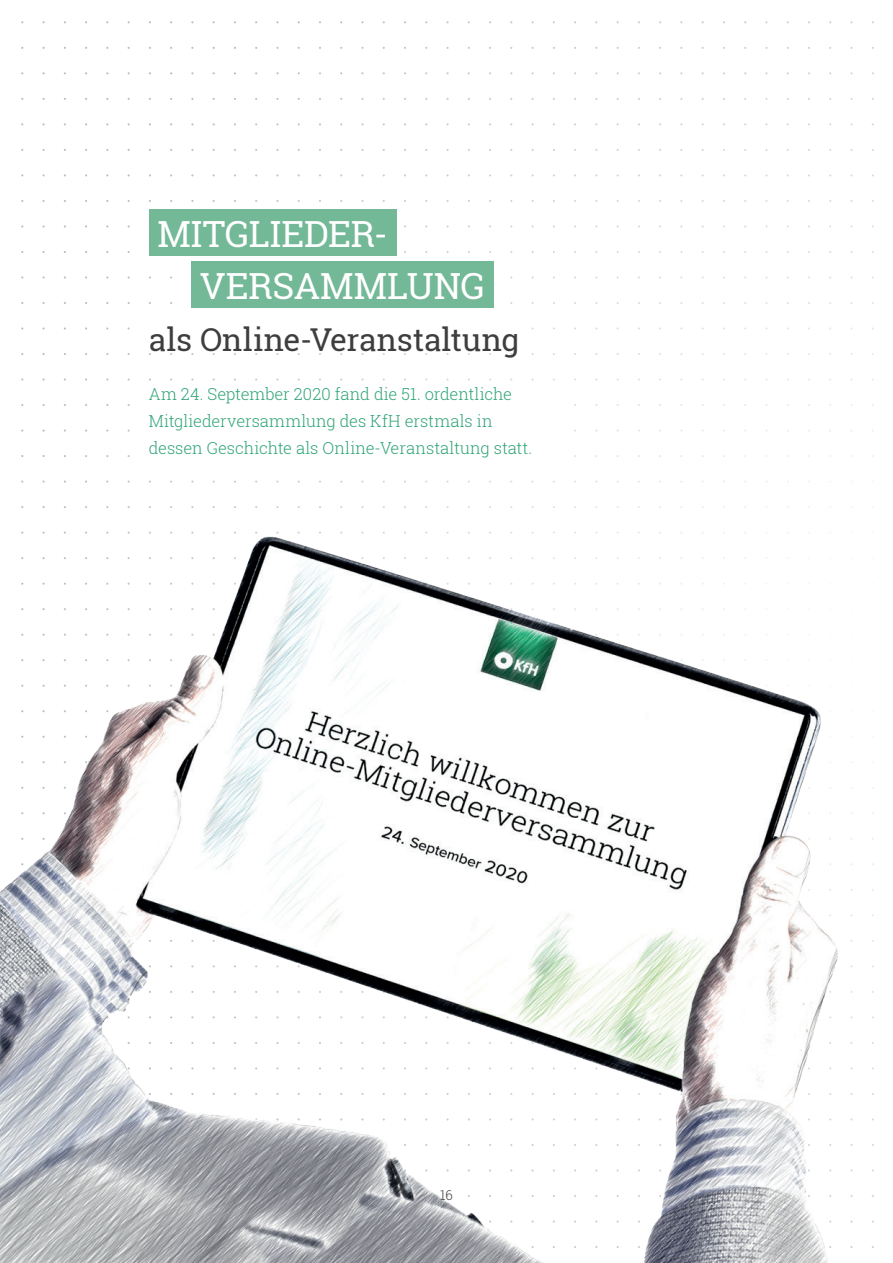
<style>
.page{position:relative;width:893px;height:1263px;background:#fff}
.page>*{position:absolute;margin:0;border:0;box-sizing:border-box;transform-origin:0 0}
.t1{font:36px/52.7px "Roboto Slab";letter-spacing:-.005em;color:#fff}
.t2{font:31.5px "Roboto Slab";letter-spacing:-.005em;color:#3e3e3f}
.t3{font:300 16.5px/27px "Roboto Slab";letter-spacing:-.005em;color:#30a477}
.t4{font:300 13.5px "Roboto Slab";color:#3e3e3f}
</style>
<div class="page">
<img style="left:0;top:531px;width:874px;height:732px">
<div style="left:149px;top:209px;width:247px;height:46px;background:#73b897"></div>
<div style="left:191px;top:261px;width:303px;height:47px;background:#73b897"></div>
<h1 class="t1" style="left:200px;top:207px;width:287px;text-indent:-43px">MITGLIEDER-<br>VERSAMMLUNG</h1>
<h2 class="t2" style="left:149px;top:318px;width:372px">als Online-Veranstaltung</h2>
<p class="t3" style="left:149px;top:380px;width:385px">Am 24. September 2020 fand die 51. ordentliche<br>Mitgliederversammlung des KfH erstmals in dessen Geschichte als Online-Veranstaltung statt.</p>
<p class="t4" style="left:440px;top:1186px;width:14px">16</p>
</div>
